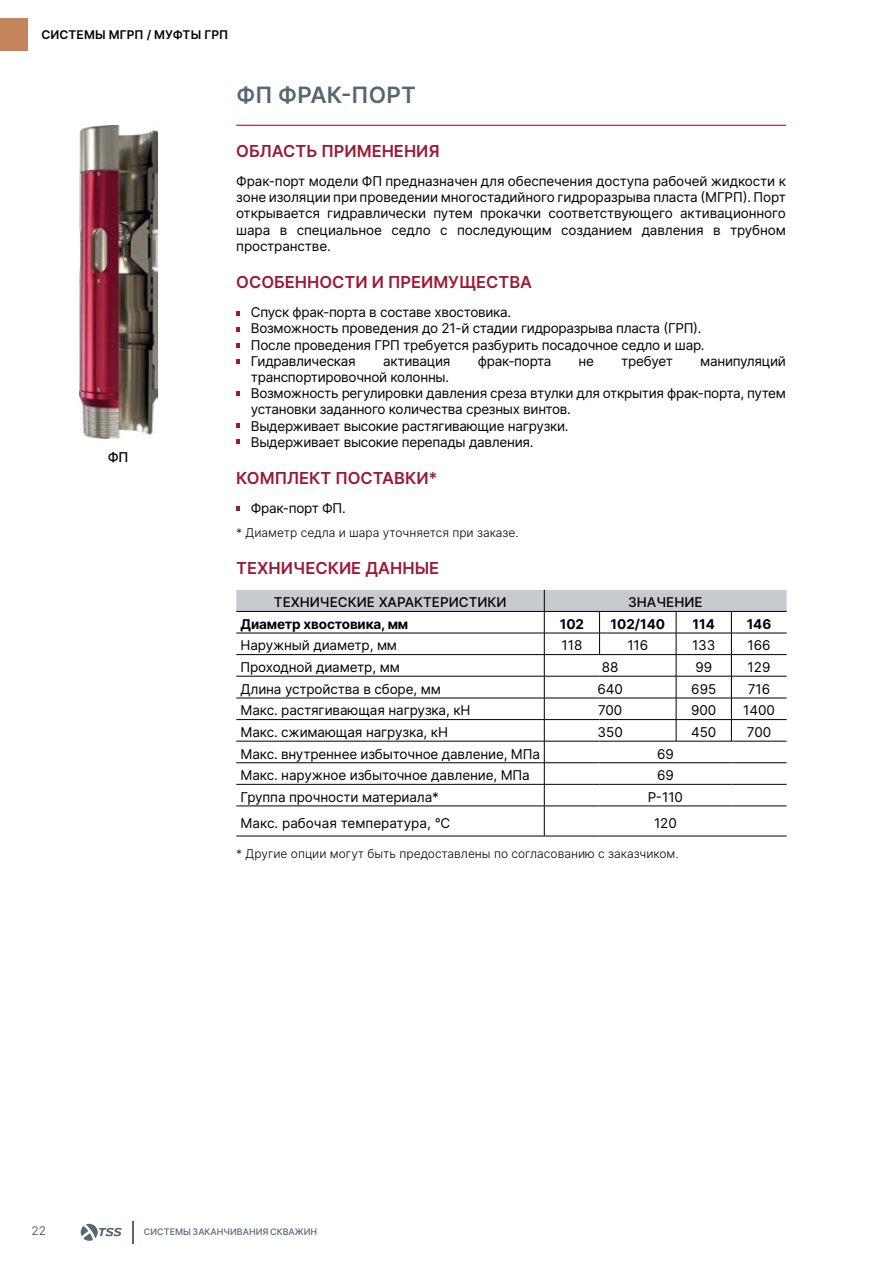
<style>
.page{position:relative;width:893px;height:1263px;background:#fff}
.page>*{position:absolute;margin:0;border:0;box-sizing:border-box;transform-origin:0 0}
.t1{font:600 22.5px "Inter";letter-spacing:.01em;color:#556872}
.t2{font:600 16.5px "Inter";color:#9b1a37}
.t3{font:13.5px/16.2px "Inter";letter-spacing:-.02em;color:#000}
.t4{font:700 13.5px "Inter";letter-spacing:-.01em;color:#000}
.t5{font:500 13.5px "Inter";color:#000}
.t6{font:13.5px "Inter";color:#000}
.t7{font:300 12px "Inter";color:#000}
.t8{font:600 12px "Inter";letter-spacing:.01em;color:#000}
.t9{font:12px "Inter";color:#556872}
.t10{font:500 9px "Inter";color:#556872}
</style>
<div class="page">
<svg style="left:132px;top:1221px;width:1px;height:22px"></svg>
<svg style="left:81px;top:1224px;width:41px;height:17px"></svg>
<img style="left:79px;top:125px;width:78px;height:314px">
<div style="left:0;top:18px;width:28px;height:33px;background:#c5855c"></div>
<svg style="left:236px;top:311px;width:4px;height:4px"></svg>
<svg style="left:236px;top:507px;width:4px;height:4px"></svg>
<svg style="left:236px;top:391px;width:4px;height:4px"></svg>
<svg style="left:236px;top:423px;width:4px;height:4px"></svg>
<svg style="left:236px;top:439px;width:4px;height:5px"></svg>
<svg style="left:236px;top:343px;width:4px;height:4px"></svg>
<svg style="left:236px;top:359px;width:4px;height:4px"></svg>
<svg style="left:236px;top:327px;width:4px;height:4px"></svg>
<hr style="left:236px;top:125px;width:550px;height:1px;background:#9b1a37">
<hr style="left:236px;top:836px;width:308px;height:1px;background:#000">
<hr style="left:544px;top:836px;width:56px;height:1px;background:#000">
<hr style="left:600px;top:836px;width:76px;height:1px;background:#000">
<hr style="left:676px;top:836px;width:55px;height:1px;background:#000">
<hr style="left:731px;top:836px;width:56px;height:1px;background:#000">
<hr style="left:236px;top:806px;width:308px;height:1px;background:#000">
<hr style="left:544px;top:806px;width:56px;height:1px;background:#000">
<hr style="left:600px;top:806px;width:76px;height:1px;background:#000">
<hr style="left:676px;top:806px;width:55px;height:1px;background:#000">
<hr style="left:731px;top:806px;width:56px;height:1px;background:#000">
<hr style="left:544px;top:806px;width:1px;height:30px;background:#000">
<svg style="left:236px;top:590px;width:551px;height:216px"></svg>
<hr style="left:676px;top:741px;width:55px;height:1px;background:#000">
<hr style="left:731px;top:741px;width:56px;height:1px;background:#000">
<p class="t8" style="left:41px;top:26px;width:188px">СИСТЕМЫ МГРП / МУФТЫ ГРП</p>
<p class="t5" style="left:108px;top:448px;width:22px">ФП</p>
<h1 class="t1" style="left:236px;top:79px;width:181px">ФП ФРАК-ПОРТ</h1>
<p class="t2" style="left:236px;top:138px;width:205px">ОБЛАСТЬ ПРИМЕНЕНИЯ</p>
<p class="t3" style="left:236px;top:173px;width:551px;text-align:justify">Фрак-порт модели ФП предназначен для обеспечения доступа рабочей жидкости к зоне изоляции при проведении многостадийного гидроразрыва пласта (МГРП). Порт открывается гидравлически путем прокачки соответствующего активационного шара в специальное седло с последующим созданием давления в трубном пространстве.</p>
<p class="t2" style="left:236px;top:270px;width:297px">ОСОБЕННОСТИ И ПРЕИМУЩЕСТВА</p>
<p class="t3" style="left:251px;top:304px;width:455px">Спуск фрак-порта в составе хвостовика.<br>Возможность проведения до 21-й стадии гидроразрыва пласта (ГРП).<br>После проведения ГРП требуется разбурить посадочное седло и шар.<br>Гидравлическая</p>
<p class="t3" style="left:383px;top:352px;width:69px">активация</p>
<p class="t3" style="left:478px;top:352px;width:75px">фрак-порта</p>
<p class="t3" style="left:579px;top:352px;width:17px">не</p>
<p class="t3" style="left:621px;top:352px;width:53px">требует</p>
<p class="t3" style="left:700px;top:352px;width:87px">манипуляций</p>
<p class="t3" style="left:251px;top:369px;width:537px">транспортировочной колонны.<br>Возможность регулировки давления среза втулки для открытия фрак-порта, путем установки заданного количества срезных винтов.<br>Выдерживает высокие растягивающие нагрузки.<br>Выдерживает высокие перепады давления.</p>
<p class="t2" style="left:236px;top:466px;width:203px">КОМПЛЕКТ ПОСТАВКИ*</p>
<p class="t3" style="left:251px;top:500px;width:96px">Фрак-порт ФП.</p>
<p class="t7" style="left:236px;top:524px;width:284px">* Диаметр седла и шара уточняется при заказе.</p>
<p class="t2" style="left:236px;top:556px;width:204px">ТЕХНИЧЕСКИЕ ДАННЫЕ</p>
<p class="t5" style="left:274px;top:592px;width:234px">ТЕХНИЧЕСКИЕ ХАРАКТЕРИСТИКИ</p>
<p class="t5" style="left:628px;top:592px;width:76px">ЗНАЧЕНИЕ</p>
<p class="t4" style="left:241px;top:614px;width:169px">Диаметр хвостовика, мм</p>
<p class="t4" style="left:560px;top:614px;width:26px">102</p>
<p class="t4" style="left:610px;top:614px;width:56px">102/140</p>
<p class="t4" style="left:693px;top:614px;width:24px">114</p>
<p class="t4" style="left:747px;top:614px;width:26px">146</p>
<p class="t3" style="left:241px;top:637px;width:158px">Наружный диаметр, мм</p>
<p class="t3" style="left:561px;top:637px;width:22px">118</p>
<p class="t3" style="left:627px;top:637px;width:22px">116</p>
<p class="t3" style="left:692px;top:637px;width:25px">133</p>
<p class="t3" style="left:747px;top:637px;width:25px">166</p>
<p class="t3" style="left:241px;top:659px;width:161px">Проходной диаметр, мм</p>
<p class="t3" style="left:602px;top:659px;width:18px">88</p>
<p class="t3" style="left:695px;top:659px;width:18px">99</p>
<p class="t3" style="left:748px;top:659px;width:24px">129</p>
<p class="t3" style="left:241px;top:680px;width:202px">Длина устройства в сборе, мм</p>
<p class="t3" style="left:597px;top:680px;width:27px">640</p>
<p class="t3" style="left:691px;top:680px;width:27px">695</p>
<p class="t3" style="left:748px;top:680px;width:24px">716</p>
<p class="t3" style="left:241px;top:702px;width:231px">Макс. растягивающая нагрузка, кН</p>
<p class="t3" style="left:598px;top:702px;width:26px">700</p>
<p class="t3" style="left:691px;top:702px;width:27px">900</p>
<p class="t3" style="left:743px;top:702px;width:33px">1400</p>
<p class="t3" style="left:241px;top:724px;width:209px">Макс. сжимающая нагрузка, кН</p>
<p class="t3" style="left:598px;top:724px;width:27px">350</p>
<p class="t3" style="left:691px;top:724px;width:27px">450</p>
<p class="t3" style="left:747px;top:724px;width:26px">700</p>
<p class="t3" style="left:241px;top:745px;width:301px">Макс. внутреннее избыточное давление, МПа</p>
<p class="t3" style="left:657px;top:745px;width:18px">69</p>
<p class="t3" style="left:241px;top:767px;width:291px">Макс. наружное избыточное давление, МПа</p>
<p class="t3" style="left:657px;top:767px;width:18px">69</p>
<p class="t3" style="left:241px;top:788px;width:200px">Группа прочности материала*</p>
<p class="t3" style="left:648px;top:788px;width:37px">Р-110</p>
<p class="t6" style="left:241px;top:813px;width:211px">Макс. рабочая температура, °С</p>
<p class="t3" style="left:654px;top:814px;width:24px">120</p>
<p class="t7" style="left:236px;top:846px;width:444px">* Другие опции могут быть предоставлены по согласованию с заказчиком.</p>
<p class="t9" style="left:32px;top:1222px;width:16px">22</p>
<p class="t10" style="left:144px;top:1225px;width:175px">СИСТЕМЫ ЗАКАНЧИВАНИЯ СКВАЖИН</p>
</div>
